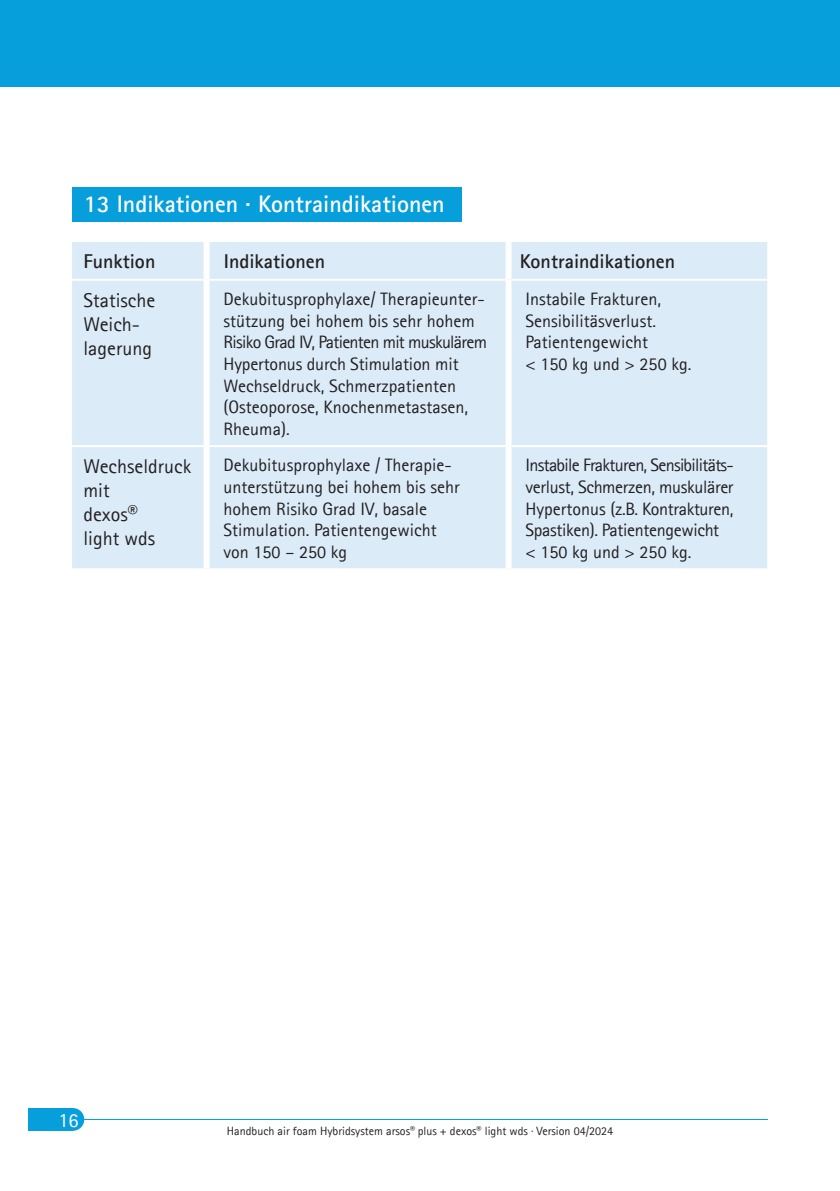
<style>
.page{position:relative;width:840px;height:1191px;background:#fff}
.page>*{position:absolute;margin:0;border:0;box-sizing:border-box;transform-origin:0 0}
.t1{font:700 24px "Agfa Rotis Sans Serif";color:#fff}
.t2{font:20px/24px "Agfa Rotis Sans Serif";color:#231f20}
.t3{font:700 20px "Agfa Rotis Sans Serif";color:#231f20}
.t4{font:20px "Agfa Rotis Sans Serif";color:#fff}
.t5{font:18px/21.6px "Agfa Rotis Sans Serif";color:#231f20}
.t6{font:18px/21.6px "Agfa Rotis Sans Serif";letter-spacing:-.02em;color:#231f20}
.t7{font:12px "Agfa Rotis Sans Serif";color:#231f20}
</style>
<div class="page">
<div style="left:0;top:0;width:839px;height:86px;background:#069edb"></div>
<hr style="left:72px;top:1119px;width:695px;height:1px;background:#069edb">
<div style="left:28px;top:1108px;width:45px;height:22px;background:#069edb"></div>
<div style="left:62px;top:1108px;width:22px;height:22px;background:#069edb;border-radius:50%"></div>
<div style="left:72px;top:187px;width:389px;height:34px;background:#069edb"></div>
<div style="left:72px;top:242px;width:694px;height:326px;background:#dbebf8"></div>
<hr style="left:72px;top:279px;width:131px;height:2px;background:#fff">
<hr style="left:209px;top:279px;width:296px;height:2px;background:#fff">
<hr style="left:511px;top:279px;width:255px;height:2px;background:#fff">
<hr style="left:72px;top:445px;width:131px;height:2px;background:#fff">
<hr style="left:209px;top:445px;width:296px;height:2px;background:#fff">
<hr style="left:511px;top:445px;width:255px;height:2px;background:#fff">
<div style="left:203px;top:242px;width:6px;height:38px;background:#fff"></div>
<div style="left:505px;top:242px;width:6px;height:38px;background:#fff"></div>
<div style="left:203px;top:280px;width:6px;height:166px;background:#fff"></div>
<div style="left:505px;top:280px;width:6px;height:166px;background:#fff"></div>
<div style="left:203px;top:446px;width:6px;height:122px;background:#fff"></div>
<div style="left:505px;top:446px;width:6px;height:122px;background:#fff"></div>
<h1 class="t1" style="left:84px;top:188px;width:362px">13 Indikationen · Kontraindikationen</h1>
<p class="t3" style="left:83px;top:248px;width:73px">Funktion</p>
<p class="t3" style="left:224px;top:248px;width:103px">Indikationen</p>
<p class="t3" style="left:519px;top:248px;width:157px">Kontraindikationen</p>
<p class="t2" style="left:83px;top:288px;width:73px">Statische<br>Weich&shy;lagerung</p>
<p class="t5" style="left:223px;top:288px;width:265px">Dekubitusprophylaxe/ Therapieunter&shy;stützung bei hohem bis sehr hohem<br>Risiko Grad IV, Patienten mit muskulärem<br>Hypertonus durch Stimulation mit<br>Wechseldruck, Schmerzpatienten (Osteoporose, Knochenmetastasen,<br>Rheuma).</p>
<p class="t5" style="left:525px;top:288px;width:167px">Instabile Frakturen,<br>Sensibilitäsverlust.<br>Patientengewicht<br>&lt; 150 kg und &gt; 250 kg.</p>
<p class="t2" style="left:83px;top:454px;width:109px">Wechseldruck mit<br>dexos®<br>light wds</p>
<p class="t5" style="left:223px;top:454px;width:237px">Dekubitusprophylaxe / Therapie&shy;unterstützung bei hohem bis sehr hohem Risiko Grad IV, basale<br>Stimulation. Patientengewicht von 150 – 250 kg</p>
<p class="t6" style="left:525px;top:454px;width:210px">Instabile Frakturen, Sensibilitäts&shy;verlust, Schmerzen, muskulärer<br>Hypertonus (z.B. Kontrakturen,<br>Spastiken). Patientengewicht &lt; 150 kg und &gt; 250 kg.</p>
<p class="t4" style="left:59px;top:1108px;width:21px">16</p>
<p class="t7" style="left:227px;top:1123px;width:387px">Handbuch air foam Hybridsystem arsos<sup>®</sup> plus + dexos<sup>®</sup> light wds · Version 04/2024</p>
</div>
